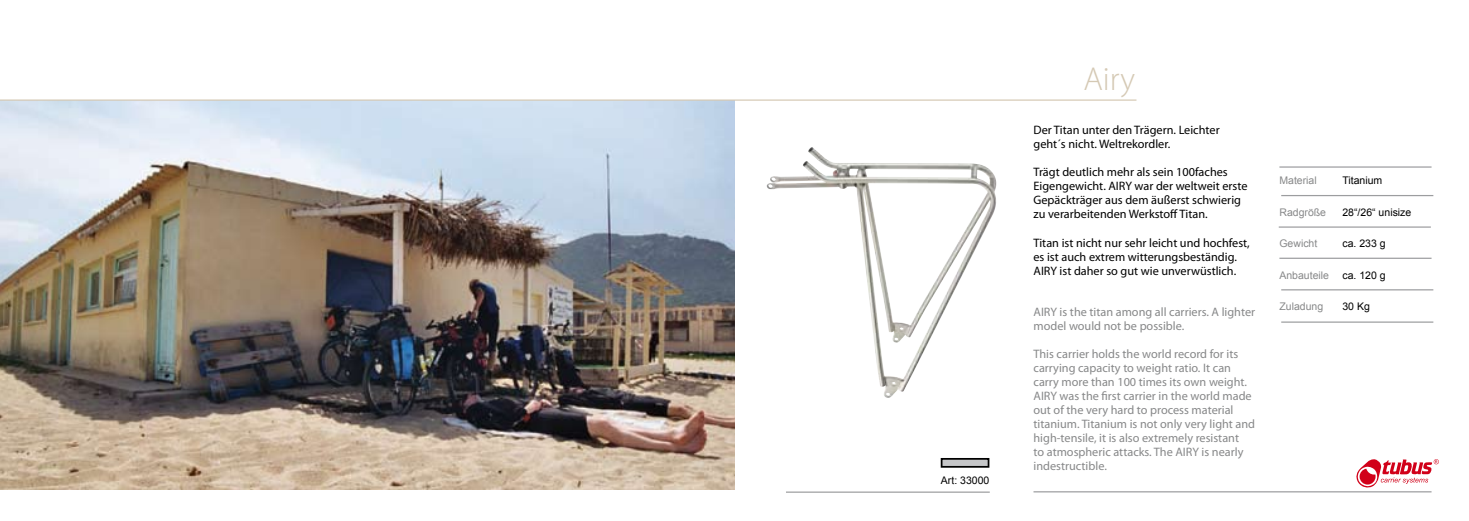
<style>
.page{position:relative;width:1469px;height:521px;background:#fff}
.page>*{position:absolute;margin:0;border:0;box-sizing:border-box;transform-origin:0 0}
.t1{font:300 33.25px "Myriad Pro";color:#d5c9b4}
.t2{font:12.25px/14px "Myriad Pro";color:#878889}
.t3{font:12.25px/14px "Myriad Pro";color:#000}
.t4{font:10.5px "Arial";color:#000}
.t5{font:10.5px "Arial";color:#878889}
.s1{color:#fff}
</style>
<div class="page">
<img style="left:0;top:101px;width:734px;height:388px">
<hr style="left:786px;top:491px;width:203px;height:2px;background:#9c9d9f">
<hr style="left:1033px;top:491px;width:398px;height:1px;background:#9c9d9f">
<hr style="left:1279px;top:166px;width:152px;height:2px;background:#9c9d9f">
<hr style="left:1281px;top:195px;width:152px;height:1px;background:#9c9d9f">
<hr style="left:1278px;top:226px;width:152px;height:2px;background:#9c9d9f">
<hr style="left:1279px;top:258px;width:152px;height:1px;background:#9c9d9f">
<hr style="left:1281px;top:289px;width:152px;height:1px;background:#9c9d9f">
<div style="left:941px;top:459px;width:47px;height:8px;background:#c5c6c8"></div>
<div style="left:940px;top:458px;width:49px;height:10px;border:2px solid #000"></div>
<hr style="left:0;top:99px;width:1136px;height:2px;background:#d5c9b4">
<hr style="left:1281px;top:321px;width:152px;height:2px;background:#9c9d9f">
<svg style="left:1356px;top:459px;width:82px;height:29px"></svg>
<img style="left:768px;top:147px;width:222px;height:248px">
<p class="t4" style="left:941px;top:473px;width:50px">Art: 33000</p>
<h1 class="t1" style="left:1083px;top:59px;width:53px">Airy</h1>
<p class="t3" style="left:1033px;top:123px;width:188px">Der Titan unter den Trägern. Leichter geht´s nicht. Weltrekordler.</p>
<p class="t3" style="left:1033px;top:165px;width:215px">Trägt deutlich mehr als sein 100faches Eigengewicht. AIRY war der weltweit erste Gepäckträger aus dem äußerst schwierig zu verarbeitenden Werkstoff Titan.</p>
<p class="t3" style="left:1033px;top:235px;width:218px">Titan ist nicht nur sehr leicht und hochfest, es ist auch extrem witterungsbeständig.<br>AIRY ist daher so gut wie unverwüstlich.</p>
<p class="t2" style="left:1033px;top:304px;width:223px">AIRY is the titan among all carriers. A lighter model would not be possible.</p>
<p class="t2" style="left:1033px;top:346px;width:223px">This carrier holds the world record for its carrying capacity to weight ratio. It can carry more than 100 times its own weight.<br>AIRY was the first carrier in the world made out of the very hard to process material titanium. Titanium is not only very light and high-tensile, it is also extremely resistant<br>to atmospheric attacks. The AIRY is nearly indestructible.</p>
<p class="t5" style="left:1279px;top:174px;width:39px">Material</p>
<p class="t4" style="left:1342px;top:174px;width:41px">Titanium</p>
<p class="t5" style="left:1279px;top:205px;width:48px">Radgröße</p>
<p class="t4" style="left:1342px;top:205px;width:70px">28“/26“ unisize</p>
<p class="t5" style="left:1279px;top:237px;width:39px">Gewicht</p>
<p class="t4" style="left:1342px;top:237px;width:45px">ca. 233 g</p>
<p class="t5" style="left:1279px;top:268px;width:51px">Anbauteile</p>
<p class="t4" style="left:1342px;top:268px;width:45px">ca. 120 g</p>
<p class="t5" style="left:1279px;top:300px;width:51px">Zuladung <span class="s1">/</span></p>
<p class="t4" style="left:1342px;top:300px;width:29px">30 Kg</p>
</div>
